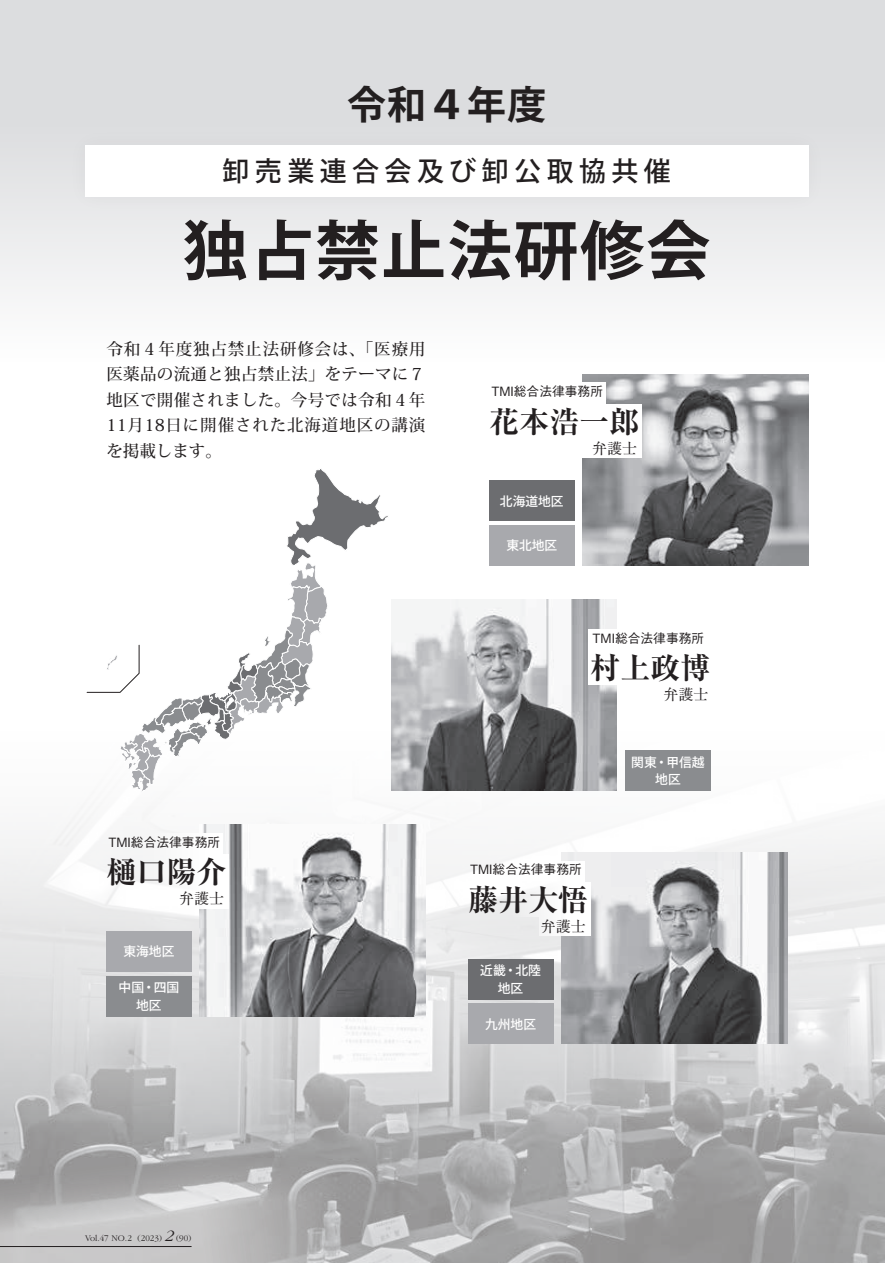
<style>
.page{position:relative;width:885px;height:1263px;background:#fff}
.page>*{position:absolute;margin:0;border:0;box-sizing:border-box;transform-origin:0 0}
.t1{font:700 64.5px "Koz Go Pro";letter-spacing:.025em;color:#231f20}
.t2{font:700 39px "Koz Go Pro";letter-spacing:.025em;color:#231f20}
.t3{font:700 expanded 30px "Ryumin Pr 6 N";color:#231f20}
.t4{font:500 27px "Koz Go Pro";letter-spacing:.2em;color:#231f20}
.t5{font:500 16.5px/25.5px "Koz Min Pr 6 N";letter-spacing:.02em;color:#231f20;text-align:justify}
.t6{font:15px "Ryumin Pr 6 N";color:#231f20}
.t7{font:500 12.75px "Gothic BBB Pr 6 N";color:#231f20}
.t8{font:500 12.75px/17.2px "Koz Go Pr 6 N";color:#fff;text-align:center}
.t9{font:300 9px "Garamond";color:#231f20}
.s1{font-style:italic;font-size:16.5px}
</style>
<div class="page">
<img style="left:0;top:750px;width:885px;height:513px">
<div style="left:0;top:0;width:884px;height:361px;background:linear-gradient(to bottom,#d4d6d8,#fafafa)"></div>
<hr style="left:884px;top:0;width:1px;height:361px;background:#dcdddf">
<svg style="left:0;top:1128px;width:358px;height:135px;background:#b3b3b4"></svg>
<hr style="left:0;top:1246px;width:191px;height:1px;background:#231f20">
<img style="left:391px;top:600px;width:226px;height:191px">
<img style="left:583px;top:374px;width:225px;height:192px">
<img style="left:200px;top:825px;width:225px;height:191px">
<img style="left:561px;top:853px;width:226px;height:191px">
<div style="left:65px;top:126px;width:763px;height:90px;background:#e2e3e5"></div>
<div style="left:85px;top:145px;width:723px;height:51px;background:#fff"></div>
<div style="left:625px;top:750px;width:85px;height:41px;background:#8a8c8f"></div>
<div style="left:489px;top:525px;width:85px;height:41px;background:#a8a9ad"></div>
<div style="left:468px;top:1003px;width:85px;height:41px;background:#a8a9ad"></div>
<div style="left:489px;top:480px;width:85px;height:41px;background:#6c6d70"></div>
<div style="left:468px;top:959px;width:85px;height:40px;background:#6c6d70"></div>
<div style="left:588px;top:651px;width:124px;height:34px;background:#fff"></div>
<div style="left:588px;top:629px;width:118px;height:22px;background:#fff"></div>
<div style="left:104px;top:855px;width:124px;height:34px;background:#fff"></div>
<div style="left:177px;top:889px;width:51px;height:19px;background:#fff"></div>
<div style="left:106px;top:833px;width:116px;height:22px;background:#f8f8f8"></div>
<div style="left:466px;top:882px;width:124px;height:35px;background:linear-gradient(to right,#f2f2f2,#fdfdfe)"></div>
<div style="left:538px;top:917px;width:52px;height:19px;background:#fff"></div>
<div style="left:468px;top:861px;width:116px;height:21px;background:#fff"></div>
<div style="left:487px;top:404px;width:154px;height:34px;background:#fff"></div>
<div style="left:577px;top:438px;width:64px;height:19px;background:#fff"></div>
<div style="left:489px;top:383px;width:116px;height:21px;background:#fff"></div>
<svg style="left:86px;top:469px;width:304px;height:323px"></svg>
<div style="left:106px;top:976px;width:85px;height:40px;background:#8a8c8f"></div>
<div style="left:106px;top:931px;width:85px;height:41px;background:#a8a9ad"></div>
<h2 class="t2" style="left:347px;top:80px;width:200px">令和４年度</h2>
<h3 class="t4" style="left:222px;top:154px;width:450px">卸売業連合会及び卸公取協共催</h3>
<h1 class="t1" style="left:183px;top:209px;width:529px">独占禁止法研修会</h1>
<p class="t5" style="left:106px;top:336px;width:320px">令和４年度独占禁止法研修会は、「医療用医薬品の流通と独占禁止法」をテーマに７地区で開催されました。今号では令和４年11月18日に開催された北海道地区の講演を掲載します。</p>
<p class="t7" style="left:108px;top:832px;width:113px">TMI総合法律事務所</p>
<h3 class="t3" style="left:106px;top:848px;width:121px">樋口陽介</h3>
<p class="t6" style="left:179px;top:887px;width:47px">弁護士</p>
<p class="t8" style="left:123px;top:943px;width:52px">東海地区</p>
<p class="t8" style="left:119px;top:979px;width:62px">中国・四国地区</p>
<p class="t7" style="left:491px;top:381px;width:113px">TMI総合法律事務所</p>
<h3 class="t3" style="left:489px;top:398px;width:151px">花本浩一郎</h3>
<p class="t6" style="left:592px;top:436px;width:46px">弁護士</p>
<p class="t8" style="left:500px;top:492px;width:65px">北海道地区</p>
<p class="t8" style="left:506px;top:537px;width:52px">東北地区</p>
<p class="t7" style="left:592px;top:628px;width:113px">TMI総合法律事務所</p>
<h3 class="t3" style="left:590px;top:644px;width:121px">村上政博</h3>
<p class="t6" style="left:663px;top:683px;width:46px">弁護士</p>
<p class="t8" style="left:631px;top:754px;width:75px">関東・甲信越地区</p>
<p class="t7" style="left:470px;top:859px;width:113px">TMI総合法律事務所</p>
<h3 class="t3" style="left:468px;top:876px;width:121px">藤井大悟</h3>
<p class="t6" style="left:541px;top:914px;width:46px">弁護士</p>
<p class="t8" style="left:480px;top:962px;width:62px">近畿・北陸地区</p>
<p class="t8" style="left:485px;top:1015px;width:52px">九州地区</p>
<p class="t9" style="left:85px;top:1233px;width:108px">Vol.47 NO.2 (2023) <span class="s1">2</span> (90)</p>
</div>
